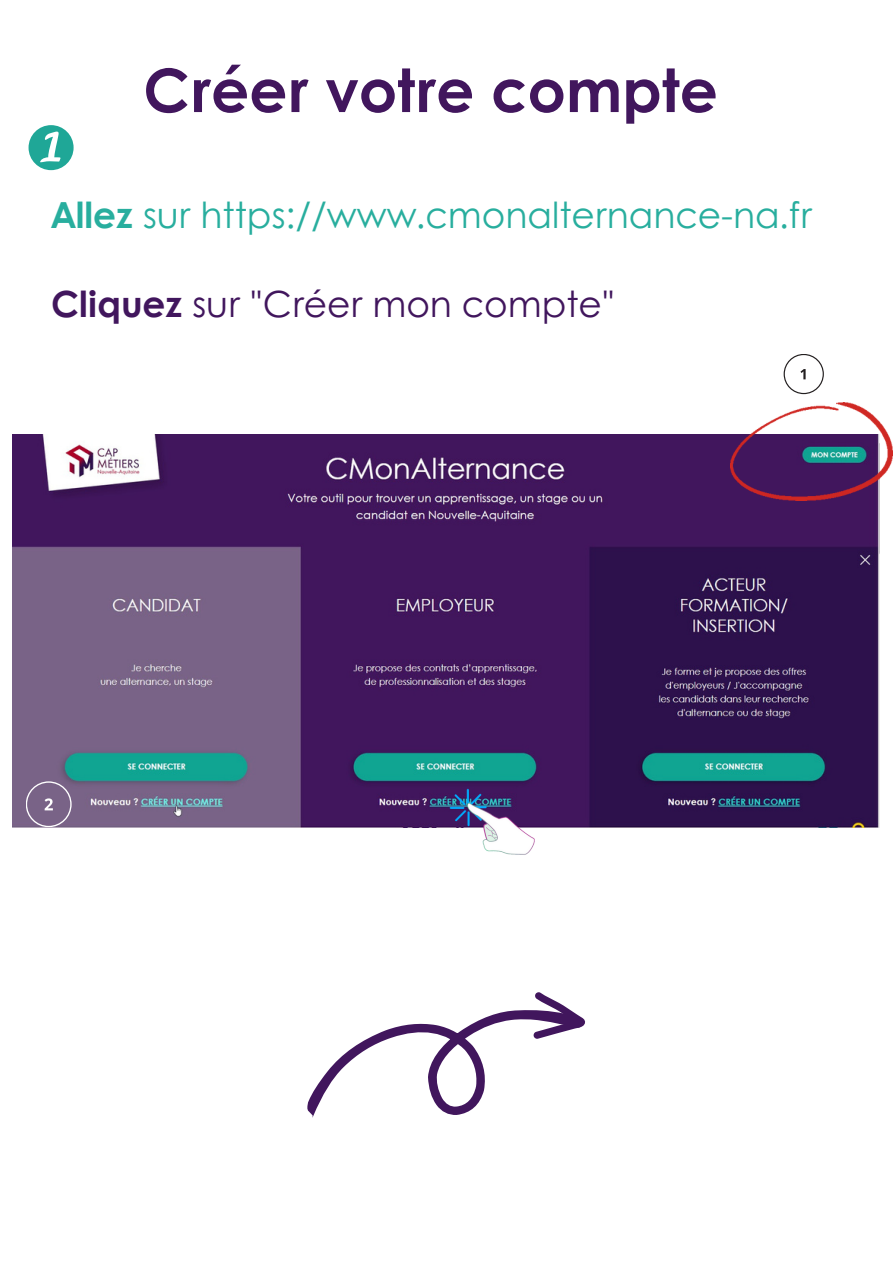
<style>
.page{position:relative;width:893px;height:1264px;background:#fff}
.page>*{position:absolute;margin:0;border:0;box-sizing:border-box;transform-origin:0 0}
.t1{font:700 60px "Century Gothic";color:#41165d}
.t2{font:36px "Century Gothic";color:#28ae9e}
.t3{font:36px "Century Gothic";color:#41165d}
.s1{font-weight:700}
</style>
<div class="page">
<img style="left:13px;top:435px;width:866px;height:392px">
<img style="left:730px;top:403px;width:162px;height:97px">
<img style="left:446px;top:785px;width:97px;height:70px">
<svg style="left:29px;top:125px;width:45px;height:45px"></svg>
<svg style="left:26px;top:781px;width:46px;height:46px"></svg>
<svg style="left:307px;top:992px;width:278px;height:125px"></svg>
<svg style="left:783px;top:354px;width:40px;height:40px"></svg>
<p class="t1" style="left:143px;top:45px;width:576px">Créer votre compte</p>
<p class="t2" style="left:51px;top:187px;width:762px"><span class="s1">Allez</span> sur https://www.cmonalternance-na.fr</p>
<p class="t3" style="left:51px;top:276px;width:565px"><span class="s1">Cliquez</span> sur "Créer mon compte"</p>
</div>
